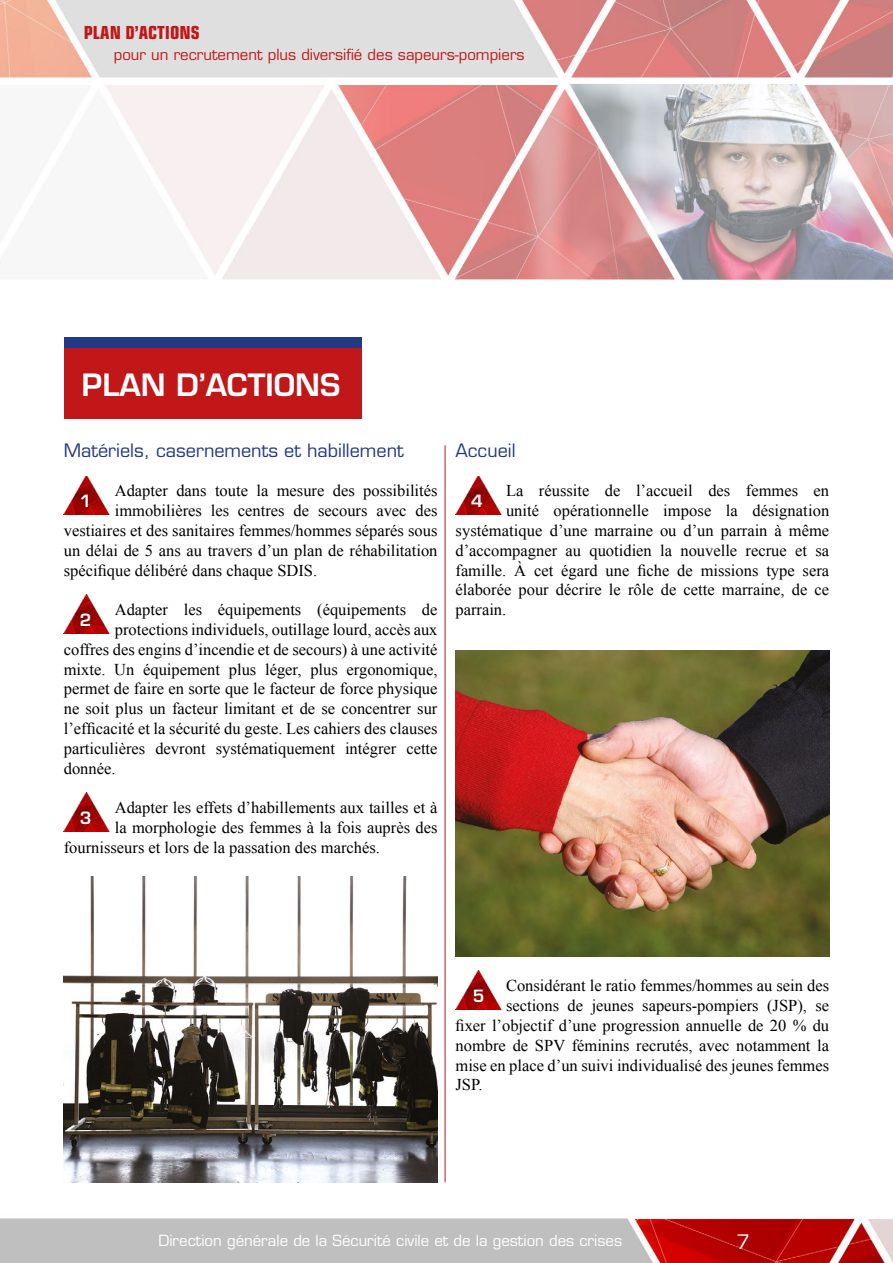
<style>
.page{position:relative;width:893px;height:1263px;background:#fff}
.page>*{position:absolute;margin:0;border:0;box-sizing:border-box;transform-origin:0 0}
.t1{font:600 30px "Eurostile";color:#fff}
.t2{font:19.5px "Eurostile";color:#fff}
.t3{font:18px "Eurostile";color:#233986}
.t4{font:700 condensed 18px "Eurostile";color:#c11718}
.t5{font:16.5px "Times New Roman";color:#000}
.t6{font:600 16.5px "Eurostile";color:#fff}
.t7{font:15px "Eurostile";color:#fff}
.t8{font:15px "Eurostile";color:#c11718}
</style>
<div class="page">
<img style="left:0;top:0;width:893px;height:1263px">
<hr style="left:445px;top:445px;width:1px;height:737px;background:#c11718">
<div style="left:64px;top:337px;width:297px;height:73px;background:#233986"></div>
<div style="left:64px;top:349px;width:297px;height:70px;background:#c11718"></div>
<img style="left:64px;top:476px;width:46px;height:39px">
<img style="left:455px;top:651px;width:374px;height:306px">
<img style="left:64px;top:594px;width:46px;height:39px">
<img style="left:64px;top:792px;width:46px;height:39px">
<img style="left:455px;top:476px;width:46px;height:39px">
<img style="left:455px;top:971px;width:46px;height:38px">
<img style="left:64px;top:876px;width:374px;height:306px">
<p class="t4" style="left:84px;top:21px;width:117px">PLAN D’ACTIONS</p>
<p class="t8" style="left:114px;top:45px;width:412px">pour un recrutement plus diversifié des sapeurs-pompiers</p>
<h1 class="t1" style="left:217px;top:356px;width:124px">ENJEUX</h1>
<h1 class="t1" style="left:82px;top:366px;width:260px">PLAN D’ACTIONS</h1>
<p class="t3" style="left:64px;top:439px;width:341px">Matériels, casernements et habillement</p>
<p class="t5" style="left:115px;top:480px;width:324px">Adapter dans toute la mesure des possibilités</p>
<p class="t5" style="left:115px;top:499px;width:324px">immobilières les centres de secours avec des</p>
<p class="t5" style="left:64px;top:519px;width:375px">vestiaires et des sanitaires femmes/hommes séparés sous</p>
<p class="t5" style="left:64px;top:539px;width:375px">un délai de 5 ans au travers d’un plan de réhabilitation</p>
<p class="t5" style="left:64px;top:559px;width:255px">spécifique délibéré dans chaque SDIS.</p>
<p class="t5" style="left:115px;top:598px;width:324px">Adapter les équipements (équipements de</p>
<p class="t5" style="left:115px;top:618px;width:324px">protections individuels, outillage lourd, accès aux</p>
<p class="t5" style="left:64px;top:638px;width:375px">coffres des engins d’incendie et de secours) à une activité</p>
<p class="t5" style="left:64px;top:658px;width:375px">mixte. Un équipement plus léger, plus ergonomique,</p>
<p class="t5" style="left:64px;top:678px;width:375px">permet de faire en sorte que le facteur de force physique</p>
<p class="t5" style="left:64px;top:697px;width:375px">ne soit plus un facteur limitant et de se concentrer sur</p>
<p class="t5" style="left:64px;top:717px;width:375px">l’efficacité et la sécurité du geste. Les cahiers des clauses</p>
<p class="t5" style="left:64px;top:737px;width:375px">particulières devront systématiquement intégrer cette</p>
<p class="t5" style="left:64px;top:757px;width:53px">donnée.</p>
<p class="t5" style="left:115px;top:796px;width:324px">Adapter les effets d’habillements aux tailles et à</p>
<p class="t5" style="left:115px;top:816px;width:324px">la morphologie des femmes à la fois auprès des</p>
<p class="t5" style="left:64px;top:836px;width:318px">fournisseurs et lors de la passation des marchés.</p>
<p class="t6" style="left:80px;top:491px;width:13px">1</p>
<p class="t6" style="left:80px;top:609px;width:13px">2</p>
<p class="t6" style="left:80px;top:807px;width:13px">3</p>
<p class="t3" style="left:455px;top:439px;width:62px">Accueil</p>
<p class="t5" style="left:506px;top:480px;width:325px">La réussite de l’accueil des femmes en</p>
<p class="t5" style="left:506px;top:499px;width:325px">unité opérationnelle impose la désignation</p>
<p class="t5" style="left:455px;top:519px;width:375px">systématique d’une marraine ou d’un parrain à même</p>
<p class="t5" style="left:455px;top:539px;width:375px">d’accompagner au quotidien la nouvelle recrue et sa</p>
<p class="t5" style="left:455px;top:559px;width:375px">famille. À cet égard une fiche de missions type sera</p>
<p class="t5" style="left:455px;top:579px;width:375px">élaborée pour décrire le rôle de cette marraine, de ce</p>
<p class="t5" style="left:455px;top:598px;width:52px">parrain.</p>
<p class="t6" style="left:471px;top:491px;width:13px">4</p>
<p class="t5" style="left:506px;top:975px;width:325px">Considérant le ratio femmes/hommes au sein des</p>
<p class="t5" style="left:506px;top:994px;width:325px">sections de jeunes sapeurs-pompiers (JSP), se</p>
<p class="t5" style="left:455px;top:1014px;width:375px">fixer l’objectif d’une progression annuelle de 20 % du</p>
<p class="t5" style="left:455px;top:1034px;width:375px">nombre de SPV féminins recrutés, avec notamment la</p>
<p class="t5" style="left:455px;top:1054px;width:375px">mise en place d’un suivi individualisé des jeunes femmes</p>
<p class="t5" style="left:455px;top:1074px;width:29px">JSP.</p>
<p class="t6" style="left:473px;top:986px;width:13px">5</p>
<p class="t7" style="left:158px;top:1231px;width:465px">Direction générale de la Sécurité civile et de la gestion des crises</p>
<p class="t2" style="left:736px;top:1229px;width:15px">7</p>
</div>
